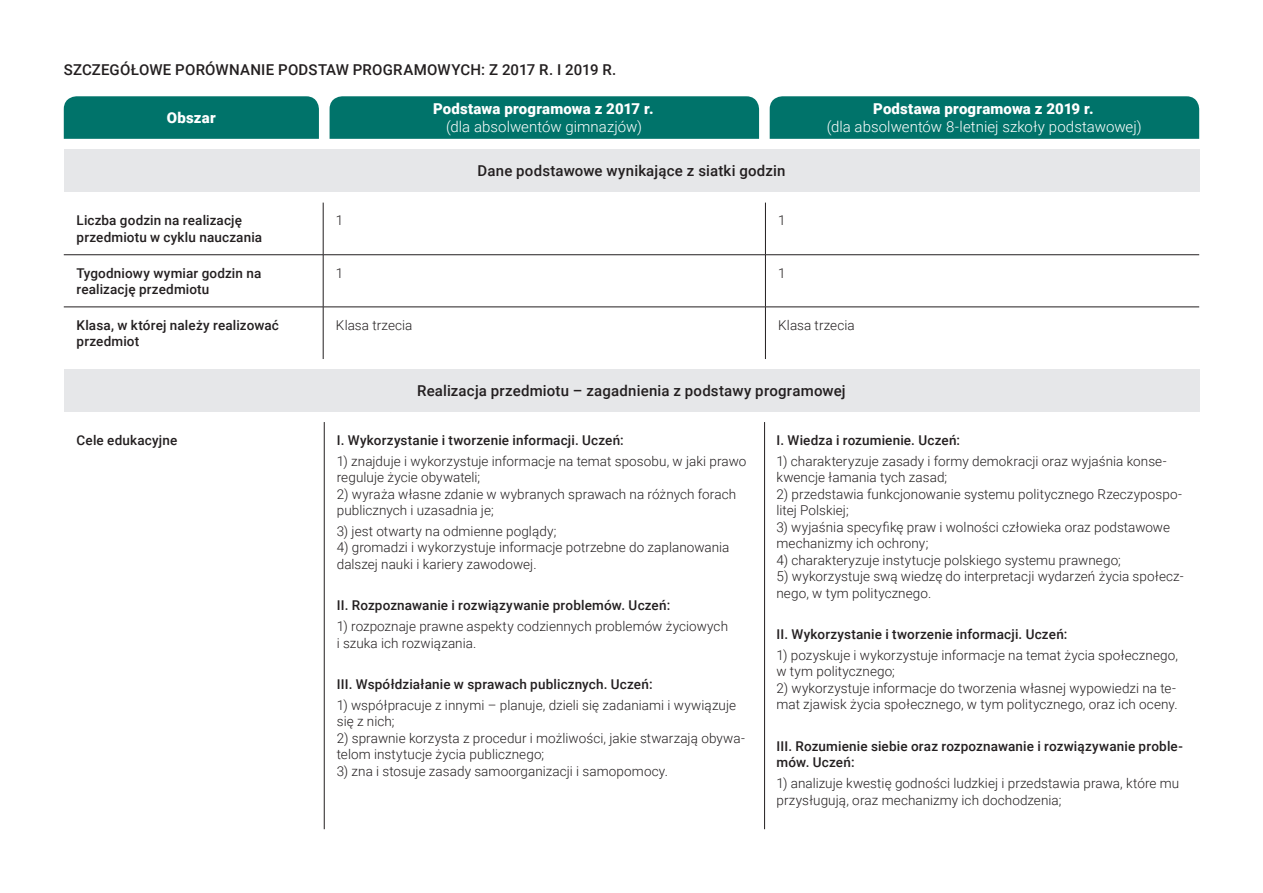
<style>
.page{position:relative;width:1263px;height:893px;background:#fff}
.page>*{position:absolute;margin:0;border:0;box-sizing:border-box;transform-origin:0 0}
.t1{font:500 15px "Roboto";letter-spacing:.01em;color:#231f20}
.t2{font:300 15px "Roboto";letter-spacing:.005em;color:#fff}
.t3{font:900 15px "Roboto";letter-spacing:.01em;color:#fff}
.TABELA_-_tekst{font:300 13.5px/16.5px "Roboto";letter-spacing:.005em;color:#231f20}
.TABELA_-_tekst-2{font:500 13.5px/16.5px "Roboto";letter-spacing:.01em;color:#231f20}
.TABELA_-_lewa_kolumn{font:500 13.5px/16.5px "Roboto";letter-spacing:.01em;color:#231f20}
</style>
<div class="page">
<div style="left:64px;top:369px;width:1135px;height:42px;background:#e6e7e9"></div>
<div style="left:64px;top:96px;width:255px;height:43px;background:#00736a"></div>
<div style="left:330px;top:96px;width:429px;height:43px;background:#00736a"></div>
<div style="left:770px;top:96px;width:429px;height:43px;background:#00736a"></div>
<div style="left:64px;top:149px;width:1135px;height:43px;background:#e6e7e9"></div>
<hr style="left:323px;top:203px;width:1px;height:52px;background:#231f20">
<hr style="left:765px;top:203px;width:1px;height:52px;background:#231f20">
<hr style="left:64px;top:254px;width:259px;height:1px;background:#231f20">
<hr style="left:323px;top:254px;width:442px;height:1px;background:#231f20">
<hr style="left:323px;top:255px;width:1px;height:52px;background:#231f20">
<hr style="left:765px;top:254px;width:434px;height:1px;background:#231f20">
<hr style="left:765px;top:255px;width:1px;height:52px;background:#231f20">
<hr style="left:64px;top:307px;width:259px;height:1px;background:#231f20">
<hr style="left:323px;top:307px;width:442px;height:1px;background:#231f20">
<hr style="left:323px;top:307px;width:1px;height:52px;background:#231f20">
<hr style="left:765px;top:307px;width:434px;height:1px;background:#231f20">
<hr style="left:765px;top:307px;width:1px;height:52px;background:#231f20">
<hr style="left:764px;top:422px;width:1px;height:407px;background:#231f20">
<hr style="left:324px;top:422px;width:1px;height:407px;background:#231f20">
<p class="t1" style="left:64px;top:59px;width:554px">SZCZEGÓŁOWE PORÓWNANIE PODSTAW PROGRAMOWYCH: Z 2017 R. I 2019 R.</p>
<p class="t3" style="left:167px;top:107px;width:50px">Obszar</p>
<p class="t3" style="left:433px;top:98px;width:222px">Podstawa programowa z 2017 r.</p>
<p class="t2" style="left:446px;top:116px;width:197px">(dla absolwentów gimnazjów)</p>
<p class="t1" style="left:477px;top:160px;width:309px">Dane podstawowe wynikające z siatki godzin</p>
<p class="t3" style="left:873px;top:98px;width:222px">Podstawa programowa z 2019 r.</p>
<p class="t2" style="left:827px;top:116px;width:316px">(dla absolwentów 8-letniej szkoły podstawowej)</p>
<p class="TABELA_-_lewa_kolumn" style="left:77px;top:212px;width:187px">Liczba godzin na realizację przedmiotu w cyklu nauczania</p>
<p class="TABELA_-_tekst" style="left:336px;top:212px;width:9px">1</p>
<p class="TABELA_-_tekst" style="left:778px;top:212px;width:9px">1</p>
<p class="TABELA_-_tekst-2" style="left:77px;top:264px;width:186px">Tygodniowy wymiar godzin na realizację przedmiotu</p>
<p class="TABELA_-_tekst" style="left:336px;top:264px;width:9px">1</p>
<p class="TABELA_-_tekst" style="left:778px;top:264px;width:9px">1</p>
<p class="TABELA_-_tekst-2" style="left:77px;top:316px;width:204px">Klasa, w której należy realizować przedmiot</p>
<p class="TABELA_-_tekst" style="left:336px;top:316px;width:78px">Klasa trzecia</p>
<p class="TABELA_-_tekst" style="left:778px;top:316px;width:78px">Klasa trzecia</p>
<p class="TABELA_-_tekst-2" style="left:77px;top:431px;width:102px">Cele edukacyjne</p>
<p class="t1" style="left:417px;top:380px;width:430px">Realizacja przedmiotu – zagadnienia z podstawy programowej</p>
<p class="TABELA_-_tekst-2" style="left:337px;top:431px;width:288px">I. Wykorzystanie i tworzenie informacji. Uczeń:</p>
<p class="TABELA_-_tekst" style="left:337px;top:452px;width:411px">1) znajduje i wykorzystuje informacje na temat sposobu, w jaki prawo reguluje życie obywateli;</p>
<p class="TABELA_-_tekst" style="left:337px;top:485px;width:401px">2) wyraża własne zdanie w wybranych sprawach na różnych forach publicznych i uzasadnia je;</p>
<p class="TABELA_-_tekst" style="left:337px;top:522px;width:221px">3) jest otwarty na odmienne poglądy;</p>
<p class="TABELA_-_tekst" style="left:337px;top:539px;width:394px">4) gromadzi i wykorzystuje informacje potrzebne do zaplanowania dalszej nauki i kariery zawodowej.</p>
<p class="TABELA_-_tekst-2" style="left:337px;top:597px;width:335px">II. Rozpoznawanie i rozwiązywanie problemów. Uczeń:</p>
<p class="TABELA_-_tekst" style="left:337px;top:618px;width:393px">1) rozpoznaje prawne aspekty codziennych problemów życiowych i szuka ich rozwiązania.</p>
<p class="TABELA_-_tekst-2" style="left:337px;top:676px;width:317px">III. Współdziałanie w sprawach publicznych. Uczeń:</p>
<p class="TABELA_-_tekst" style="left:337px;top:696px;width:401px">1) współpracuje z innymi – planuje, dzieli się zadaniami i wywiązuje się z nich;</p>
<p class="TABELA_-_tekst" style="left:337px;top:729px;width:410px">2) sprawnie korzysta z procedur i możliwości, jakie stwarzają obywa&shy;telom instytucje życia publicznego;</p>
<p class="TABELA_-_tekst" style="left:337px;top:762px;width:333px">3) zna i stosuje zasady samoorganizacji i samopomocy.</p>
<p class="TABELA_-_tekst-2" style="left:776px;top:431px;width:185px">I. Wiedza i rozumienie. Uczeń:</p>
<p class="TABELA_-_tekst" style="left:776px;top:452px;width:392px">1) charakteryzuje zasady i formy demokracji oraz wyjaśnia konse&shy;kwencje łamania tych zasad;</p>
<p class="TABELA_-_tekst" style="left:776px;top:485px;width:407px">2) przedstawia funkcjonowanie systemu politycznego Rzeczypospo&shy;litej Polskiej;</p>
<p class="TABELA_-_tekst" style="left:776px;top:518px;width:395px">3) wyjaśnia specyfikę praw i wolności człowieka oraz podstawowe mechanizmy ich ochrony;</p>
<p class="TABELA_-_tekst" style="left:776px;top:551px;width:346px">4) charakteryzuje instytucje polskiego systemu prawnego;</p>
<p class="TABELA_-_tekst" style="left:776px;top:568px;width:409px">5) wykorzystuje swą wiedzę do interpretacji wydarzeń życia społecz&shy;nego, w tym politycznego.</p>
<p class="TABELA_-_tekst-2" style="left:776px;top:626px;width:292px">II. Wykorzystanie i tworzenie informacji. Uczeń:</p>
<p class="TABELA_-_tekst" style="left:776px;top:646px;width:403px">1) pozyskuje i wykorzystuje informacje na temat życia społecznego, w tym politycznego;</p>
<p class="TABELA_-_tekst" style="left:776px;top:679px;width:403px">2) wykorzystuje informacje do tworzenia własnej wypowiedzi na te&shy;mat zjawisk życia społecznego, w tym politycznego, oraz ich oceny.</p>
<p class="TABELA_-_tekst-2" style="left:776px;top:737px;width:408px">III. Rozumienie siebie oraz rozpoznawanie i rozwiązywanie proble&shy;mów. Uczeń:</p>
<p class="TABELA_-_tekst" style="left:776px;top:775px;width:404px">1) analizuje kwestię godności ludzkiej i przedstawia prawa, które mu przysługują, oraz mechanizmy ich dochodzenia;</p>
</div>
